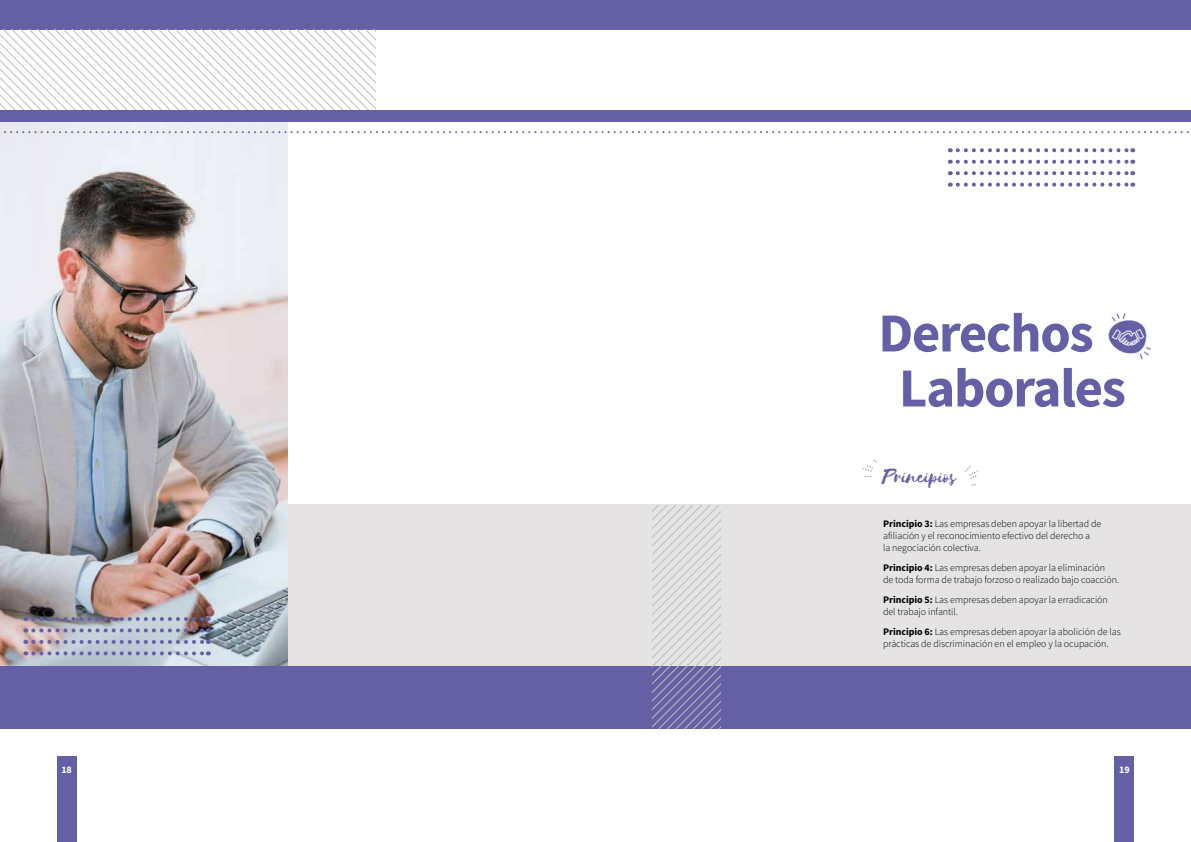
<style>
.page{position:relative;width:1191px;height:842px;background:#fff}
.page>*{position:absolute;margin:0;border:0;box-sizing:border-box;transform-origin:0 0}
.t1{font:700 55px/55px "Source Sans Pro";letter-spacing:-.025em;color:#655fa5;text-align:center}
.t2{font:22px "Selima";letter-spacing:-.005em;color:#655fa5}
.t3{font:300 10px/12px "Source Sans Pro";letter-spacing:-.005em;color:#000}
.t4{font:700 10px "Source Sans Pro";color:#fff}
.s1{font-weight:700}
</style>
<div class="page">
<div style="left:1114px;top:757px;width:20px;height:85px;background:#655fa5"></div>
<div style="left:57px;top:757px;width:20px;height:85px;background:#655fa5"></div>
<div style="left:0;top:0;width:1191px;height:29px;background:#655fa5"></div>
<img style="left:1108px;top:313px;width:43px;height:47px">
<div style="left:0;top:505px;width:1191px;height:163px;background:#e5e3e3"></div>
<svg style="left:862px;top:460px;width:15px;height:17px"></svg>
<svg style="left:965px;top:466px;width:13px;height:20px"></svg>
<svg style="left:0;top:29px;width:376px;height:82px"></svg>
<svg style="left:957px;top:148px;width:176px;height:4px"></svg>
<svg style="left:957px;top:160px;width:176px;height:4px"></svg>
<svg style="left:957px;top:171px;width:176px;height:4px"></svg>
<svg style="left:957px;top:183px;width:176px;height:4px"></svg>
<img style="left:0;top:122px;width:287px;height:544px">
<svg style="left:33px;top:617px;width:176px;height:4px"></svg>
<svg style="left:33px;top:628px;width:176px;height:4px"></svg>
<svg style="left:33px;top:640px;width:176px;height:4px"></svg>
<svg style="left:33px;top:651px;width:176px;height:4px"></svg>
<svg style="left:0;top:131px;width:1189px;height:2px"></svg>
<div style="left:0;top:666px;width:1191px;height:63px;background:#655fa5"></div>
<div style="left:0;top:111px;width:1191px;height:11px;background:#655fa5"></div>
<svg style="left:652px;top:505px;width:69px;height:224px"></svg>
<h1 class="t1" style="left:878px;top:308px;width:249px">Derechos<br>Laborales</h1>
<h2 class="t2" style="left:883px;top:465px;width:75px">Principios</h2>
<p class="t3" style="left:883px;top:517px;width:220px"><span class="s1">Principio 3:</span> Las empresas deben apoyar la libertad de afiliación y el reconocimiento efectivo del derecho a<br>la negociación colectiva.</p>
<p class="t3" style="left:883px;top:561px;width:238px"><span class="s1">Principio 4:</span> Las empresas deben apoyar la eliminación<br>de toda forma de trabajo forzoso o realizado bajo coacción.</p>
<p class="t3" style="left:883px;top:593px;width:226px"><span class="s1">Principio 5:</span> Las empresas deben apoyar la erradicación del trabajo infantil.</p>
<p class="t3" style="left:883px;top:625px;width:239px"><span class="s1">Principio 6:</span> Las empresas deben apoyar la abolición de las prácticas de discriminación en el empleo y la ocupación.</p>
<p class="t4" style="left:61px;top:763px;width:12px">18</p>
<p class="t4" style="left:1119px;top:763px;width:12px">19</p>
</div>
